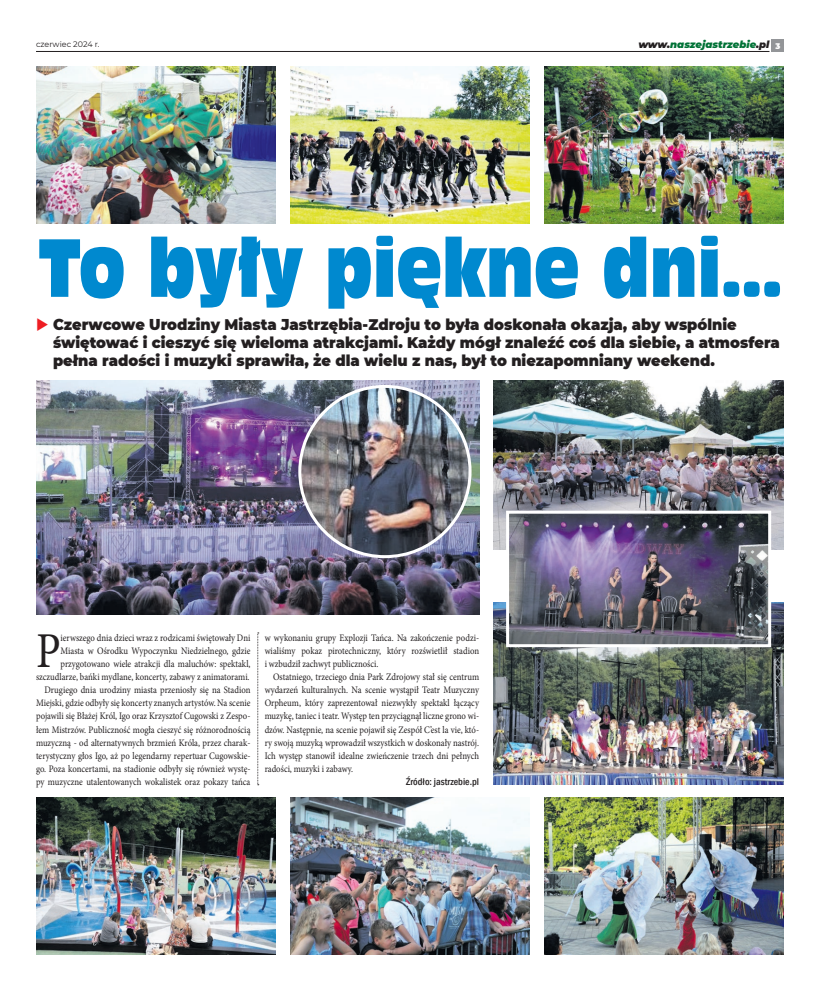
<style>
.page{position:relative;width:820px;height:993px;background:#fff}
.page>*{position:absolute;margin:0;border:0;box-sizing:border-box;transform-origin:0 0}
.tytul_maly{font:77.3px "Incised 901 Ct EU";color:#0089cf;scale:.79 1}
.Tekst{font:50.1px "Minion Pro";color:#231f20;scale:.87 1}
.Tekst-2{font:900 15.4px/18.2px "Montserrat";color:#231f20;scale:.95 1}
.Tekst-3{font:10px/13px "Minion Pro";color:#231f20;text-align:justify;scale:.87 1}
.tekst{font:italic 900 10px "Montserrat";color:#007236}
.autor{font:500 condensed 10px "Franklin Gothic";color:#231f20}
.t1{font:8px "Montserrat";color:#231f20}
.tekst-2{font:900 8px "Montserrat";color:#fff}
.s1{color:#231f20}
.s2{color:#ee1d23}
</style>
<div class="page">
<div style="left:771px;top:40px;width:12px;height:12px;background:#939598"></div>
<hr style="left:36px;top:51px;width:733px;height:1px;background:#231f20">
<img style="left:36px;top:380px;width:443px;height:234px">
<img style="left:493px;top:381px;width:290px;height:168px">
<img style="left:544px;top:67px;width:239px;height:156px">
<img style="left:493px;top:602px;width:290px;height:182px">
<img style="left:36px;top:67px;width:240px;height:156px">
<img style="left:290px;top:797px;width:239px;height:157px">
<img style="left:544px;top:797px;width:239px;height:157px">
<img style="left:36px;top:797px;width:240px;height:157px">
<img style="left:290px;top:67px;width:239px;height:156px">
<img style="left:300px;top:386px;width:170px;height:170px;border-radius:85px">
<img style="left:504px;top:509px;width:268px;height:139px">
<svg style="left:257px;top:632px;width:2px;height:153px"></svg>
<p class="t1" style="left:36px;top:39px;width:65px">czerwiec 2024 r.</p>
<p class="tekst" style="left:638px;top:37px;width:133px"><span class="s1">www.</span>naszejastrzebie<span class="s1">.pl</span></p>
<p class="tekst-2" style="left:775px;top:40px;width:6px">3</p>
<p class="tytul_maly" style="left:38px;top:221px;width:943px">To były piękne dni…</p>
<p class="Tekst-2" style="left:53px;top:332px;width:766px">świętować i cieszyć się wieloma atrakcjami. Każdy mógł znaleźć coś dla siebie, a atmosfera pełna radości i muzyki sprawiła, że dla wielu z nas, był to niezapomniany weekend.</p>
<p class="Tekst-2" style="left:36px;top:314px;width:738px"><span class="s2">◆</span> Czerwcowe Urodziny Miasta Jastrzębia-Zdroju to była doskonała okazja, aby wspólnie</p>
<p class="Tekst-3" style="left:36px;top:631px;width:248px;text-align:right">ierwszego dnia dzieci wraz z rodzicami świętowały Dni Miasta w Ośrodku Wypoczynku Niedzielnego, gdzie przygotowano wiele atrakcji dla maluchów: spektakl, szczudlarze, bańki mydlane, koncerty, zabawy z animatorami.</p>
<p class="Tekst-3" style="left:36px;top:683px;width:248px;text-indent:9px">Drugiego dnia urodziny miasta przeniosły się na Stadion Miejski, gdzie odbyły się koncerty znanych artystów. Na scenie pojawili się Błażej Król, Igo oraz Krzysztof Cugowski z Zespo&shy;łem Mistrzów. Publiczność mogła cieszyć się różnorodnością muzyczną - od alternatywnych brzmień Króla, przez charak&shy;terystyczny głos Igo, aż po legendarny repertuar Cugowskie&shy;go. Poza koncertami, na stadionie odbyły się również wystę&shy;py muzyczne utalentowanych wokalistek oraz pokazy tańca</p>
<p class="Tekst" style="left:36px;top:617px;width:30px">P</p>
<p class="Tekst-3" style="left:264px;top:631px;width:248px">w wykonaniu grupy Explozji Tańca. Na zakończenie podzi&shy;wialiśmy pokaz pirotechniczny, który rozświetlił stadion i wzbudził zachwyt publiczności.</p>
<p class="Tekst-3" style="left:264px;top:670px;width:248px;text-indent:9px">Ostatniego, trzeciego dnia Park Zdrojowy stał się centrum wydarzeń kulturalnych. Na scenie wystąpił Teatr Muzyczny Orpheum, który zaprezentował niezwykły spektakl łączący muzykę, taniec i teatr. Występ ten przyciągnął liczne grono wi&shy;dzów. Następnie, na scenie pojawił się Zespół C’est la vie, któ&shy;ry swoją muzyką wprowadził wszystkich w doskonały nastrój.<br>Ich występ stanowił idealne zwieńczenie trzech dni pełnych radości, muzyki i zabawy.</p>
<p class="autor" style="left:406px;top:774px;width:74px">Źródło: jastrzebie.pl</p>
</div>
